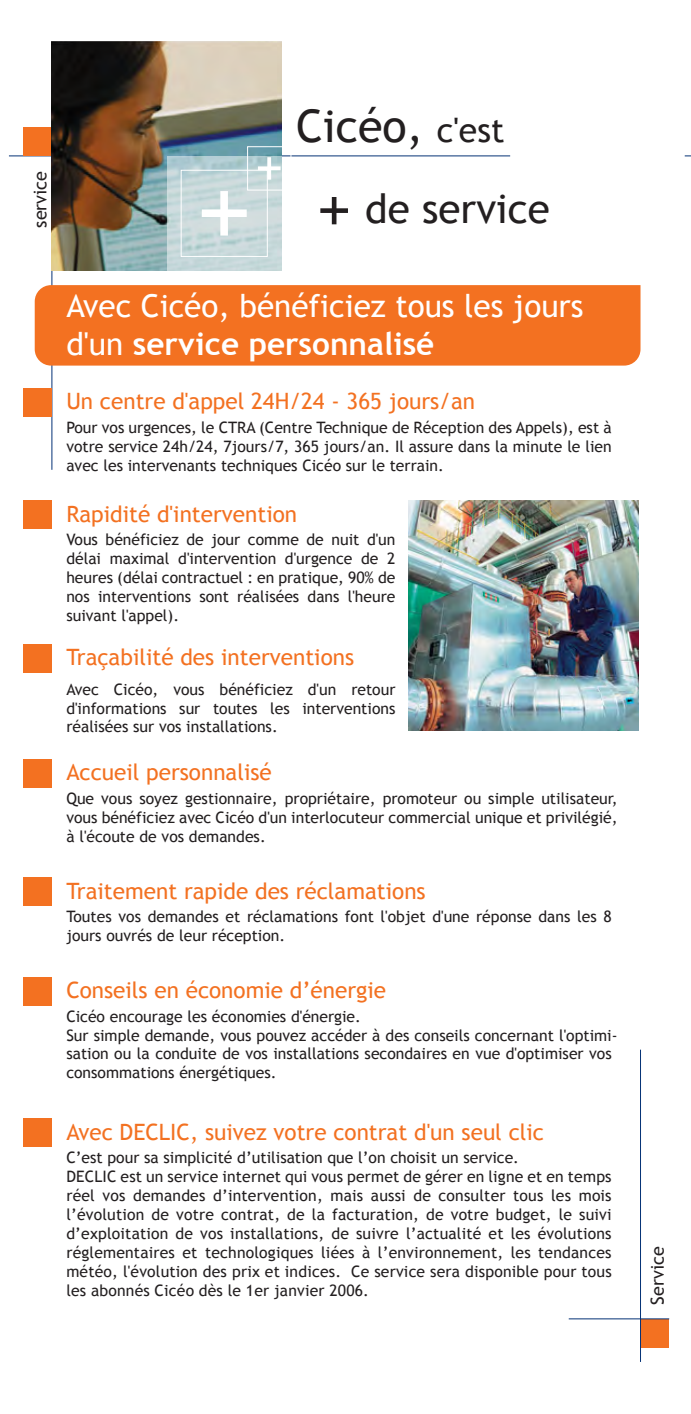
<style>
.page{position:relative;width:691px;height:1414px;background:#fff}
.page>*{position:absolute;margin:0;border:0;box-sizing:border-box;transform-origin:0 0}
.t1{font:45px "Trebuchet MS";color:#231f20}
.t2{font:40.5px "Trebuchet MS";color:#231f20}
.t3{font:31.5px/37.8px "Trebuchet MS";color:#fff}
.t4{font:22.5px "Trebuchet MS";color:#f37121}
.t5{font:18px "Trebuchet MS";color:#231f20}
.t6{font:15.75px/18.9px "Trebuchet MS";color:#231f20;text-align:justify}
.s1{font-size:33.75px}
.s2{font-size:67.5px}
.s3{font-weight:700}
</style>
<div class="page">
<hr style="left:52px;top:98px;width:1px;height:372px;background:#053276">
<hr style="left:9px;top:155px;width:501px;height:1px;background:#053276">
<div style="left:640px;top:1318px;width:29px;height:29px;background:#f37121"></div>
<hr style="left:640px;top:1049px;width:1px;height:312px;background:#053276">
<hr style="left:569px;top:1318px;width:100px;height:1px;background:#053276">
<div style="left:23px;top:127px;width:29px;height:29px;background:#f37121"></div>
<div style="left:23px;top:388px;width:29px;height:29px;background:#f37121"></div>
<div style="left:23px;top:976px;width:29px;height:29px;background:#f37121"></div>
<div style="left:23px;top:1118px;width:29px;height:29px;background:#f37121"></div>
<div style="left:23px;top:500px;width:29px;height:29px;background:#f37121"></div>
<div style="left:23px;top:644px;width:29px;height:28px;background:#f37121"></div>
<div style="left:23px;top:759px;width:29px;height:28px;background:#f37121"></div>
<div style="left:23px;top:877px;width:29px;height:29px;background:#f37121"></div>
<div style="left:35px;top:285px;width:605px;height:80px;background:#f37121"></div>
<img style="left:52px;top:41px;width:230px;height:230px">
<img style="left:409px;top:500px;width:229px;height:230px">
<svg style="left:167px;top:156px;width:115px;height:115px;background:#c3d6d8"></svg>
<svg style="left:202px;top:191px;width:45px;height:44px"></svg>
<div style="left:181px;top:170px;width:87px;height:87px;border:1px solid #fff"></div>
<svg style="left:258px;top:157px;width:23px;height:23px"></svg>
<div style="left:247px;top:146px;width:44px;height:44px;border:1px solid #fff"></div>
<p class="t5" style="left:30px;top:228px;width:58px;rotate:-90deg">service</p>
<h1 class="t1" style="left:296px;top:99px;width:210px">Cicéo, <span class="s1">c'est</span></h1>
<h2 class="t2" style="left:316px;top:184px;width:235px"><span class="s2">+</span> de service</h2>
<h3 class="t3" style="left:66px;top:288px;width:519px">Avec Cicéo, bénéficiez tous les jours d'un <span class="s3">service personnalisé</span></h3>
<h3 class="t4" style="left:66px;top:388px;width:410px">Un centre d'appel 24H/24 - 365 jours/an</h3>
<p class="t6" style="left:66px;top:418px;width:547px">Pour vos urgences, le CTRA (Centre Technique de Réception des Appels), est à votre service 24h/24, 7jours/7, 365 jours/an. Il assure dans la minute le lien avec les intervenants techniques Cicéo sur le terrain.</p>
<h3 class="t4" style="left:66px;top:500px;width:232px">Rapidité d'intervention</h3>
<p class="t6" style="left:66px;top:530px;width:331px">Vous bénéficiez de jour comme de nuit d'un délai maximal d'intervention d'urgence de 2 heures (délai contractuel : en pratique, 90% de nos interventions sont réalisées dans l'heure suivant l'appel).</p>
<h3 class="t4" style="left:66px;top:644px;width:289px">Traçabilité des interventions</h3>
<p class="t6" style="left:66px;top:679px;width:331px">Avec Cicéo, vous bénéficiez d'un retour d'informations sur toutes les interventions réalisées sur vos installations.</p>
<h3 class="t4" style="left:66px;top:758px;width:207px">Accueil personnalisé</h3>
<p class="t6" style="left:66px;top:789px;width:553px">Que vous soyez gestionnaire, propriétaire, promoteur ou simple utilisateur, vous bénéficiez avec Cicéo d'un interlocuteur commercial unique et privilégié, à l'écoute de vos demandes.</p>
<h3 class="t4" style="left:66px;top:877px;width:361px">Traitement rapide des réclamations</h3>
<p class="t6" style="left:66px;top:907px;width:547px">Toutes vos demandes et réclamations font l'objet d'une réponse dans les 8 jours ouvrés de leur réception.</p>
<h3 class="t4" style="left:66px;top:976px;width:321px">Conseils en économie d’énergie</h3>
<p class="t6" style="left:66px;top:1006px;width:553px;text-align:left">Cicéo encourage les économies d'énergie.<br>Sur simple demande, vous pouvez accéder à des conseils concernant l'optimi&shy;sation ou la conduite de vos installations secondaires en vue d'optimiser vos consommations énergétiques.</p>
<h3 class="t4" style="left:66px;top:1118px;width:479px">Avec DECLIC, suivez votre contrat d'un seul clic</h3>
<p class="t6" style="left:66px;top:1148px;width:547px;text-align:left">C’est pour sa simplicité d’utilisation que l’on choisit un service.<br>DECLIC est un service internet qui vous permet de gérer en ligne et en temps réel vos demandes d’intervention, mais aussi de consulter tous les mois l’évolution de votre contrat, de la facturation, de votre budget, le suivi d’exploitation de vos installations, de suivre l’actualité et les évolutions réglementaires et technologiques liées à l’environnement, les tendances météo, l'évolution des prix et indices. Ce service sera disponible pour tous les abonnés Cicéo dès le 1er janvier 2006.</p>
<p class="t5" style="left:647px;top:1304px;width:60px;rotate:-90deg">Service</p>
</div>
